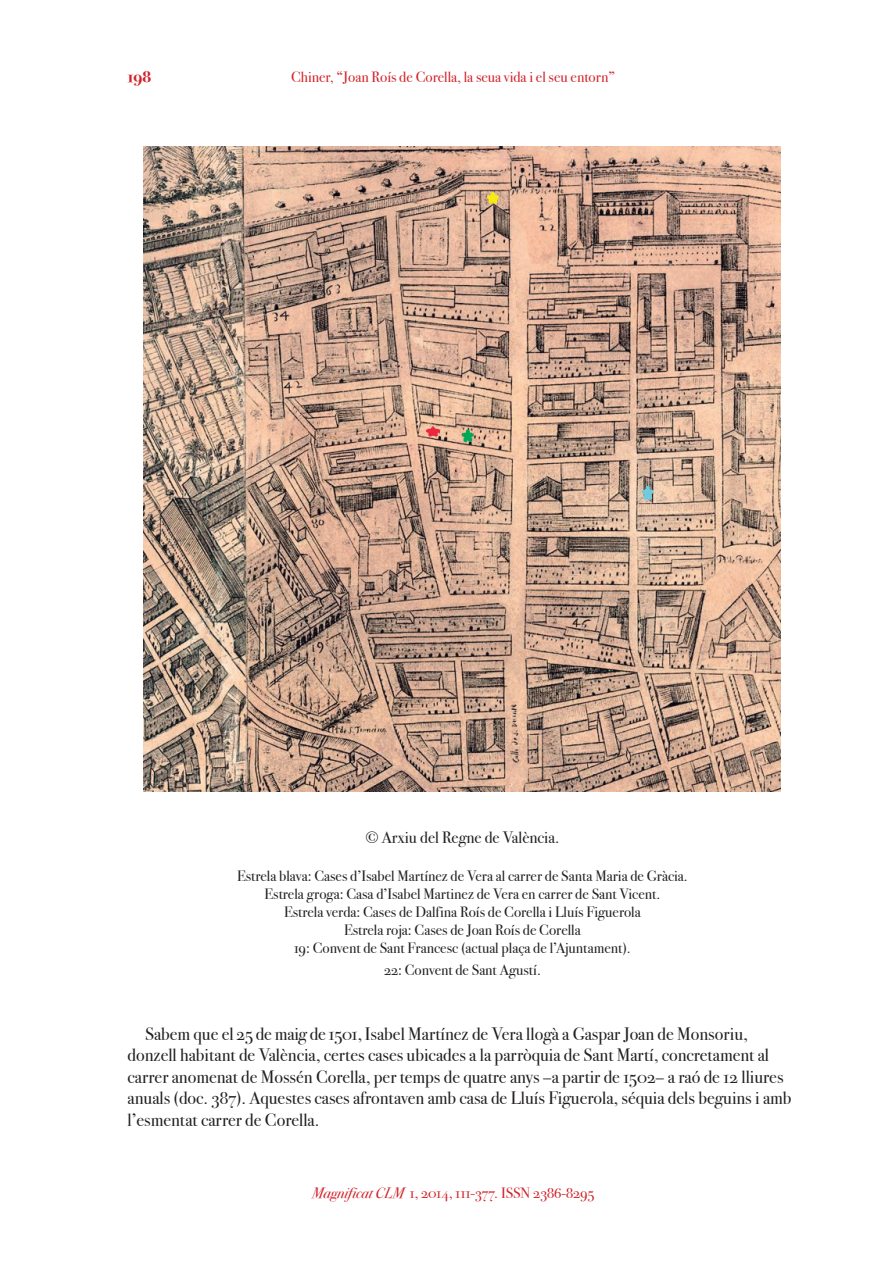
<style>
.page{position:relative;width:893px;height:1263px;background:#fff}
.page>*{position:absolute;margin:0;border:0;box-sizing:border-box;transform-origin:0 0}
.t1{font:18px/21.6px "Bodoni Svty Two OSITCTT Book";color:#231f20}
.t2{font:16.5px "Bodoni Svty Two OSITCTT Book";color:#231f20}
.t3{font:16.5px "Bodoni Svty Two OSITCTT Bold";color:#d1232a}
.t4{font:15px/18px "Bodoni Svty Two OSITCTT Book";color:#231f20;text-align:center}
.t5{font:15px "Bodoni Svty Two OSITCTT Book";color:#d1232a}
.s1{font-family:"Bodoni Svty Two OSITCTT Book It"}
</style>
<div class="page">
<img style="left:144px;top:146px;width:637px;height:646px">
<p class="t3" style="left:128px;top:67px;width:25px">198</p>
<p class="t5" style="left:291px;top:68px;width:326px">Chiner, “Joan Roís de Corella, la seua vida i el seu entorn”</p>
<p class="t2" style="left:366px;top:828px;width:195px">© Arxiu del Regne de València.</p>
<p class="t4" style="left:237px;top:867px;width:452px">Estrela blava: Cases d’Isabel Martínez de Vera al carrer de Santa Maria de Gràcia.<br>Estrela groga: Casa d’Isabel Martinez de Vera en carrer de Sant Vicent.<br>Estrela verda: Cases de Dalfina Roís de Corella i Lluís Figuerola<br>Estrela roja: Cases de Joan Roís de Corella<br>19: Convent de Sant Francesc (actual plaça de l’Ajuntament).</p>
<p class="t4" style="left:384px;top:961px;width:158px">22: Convent de Sant Agustí.</p>
<p class="t1" style="left:128px;top:1023px;width:665px;text-indent:18px">Sabem que el 25 de maig de 1501, Isabel Martínez de Vera llogà a Gaspar Joan de Monsoriu, donzell habitant de València, certes cases ubicades a la parròquia de Sant Martí, concretament al carrer anomenat de Mossén Corella, per temps de quatre anys –a partir de 1502– a raó de 12 lliures anuals (doc. 387). Aquestes cases afrontaven amb casa de Lluís Figuerola, séquia dels beguins i amb l’esmentat carrer de Corella.</p>
<p class="t5" style="left:312px;top:1184px;width:284px"><span class="s1">Magnificat CLM</span> 1, 2014, 111-377. ISSN 2386-8295</p>
</div>
